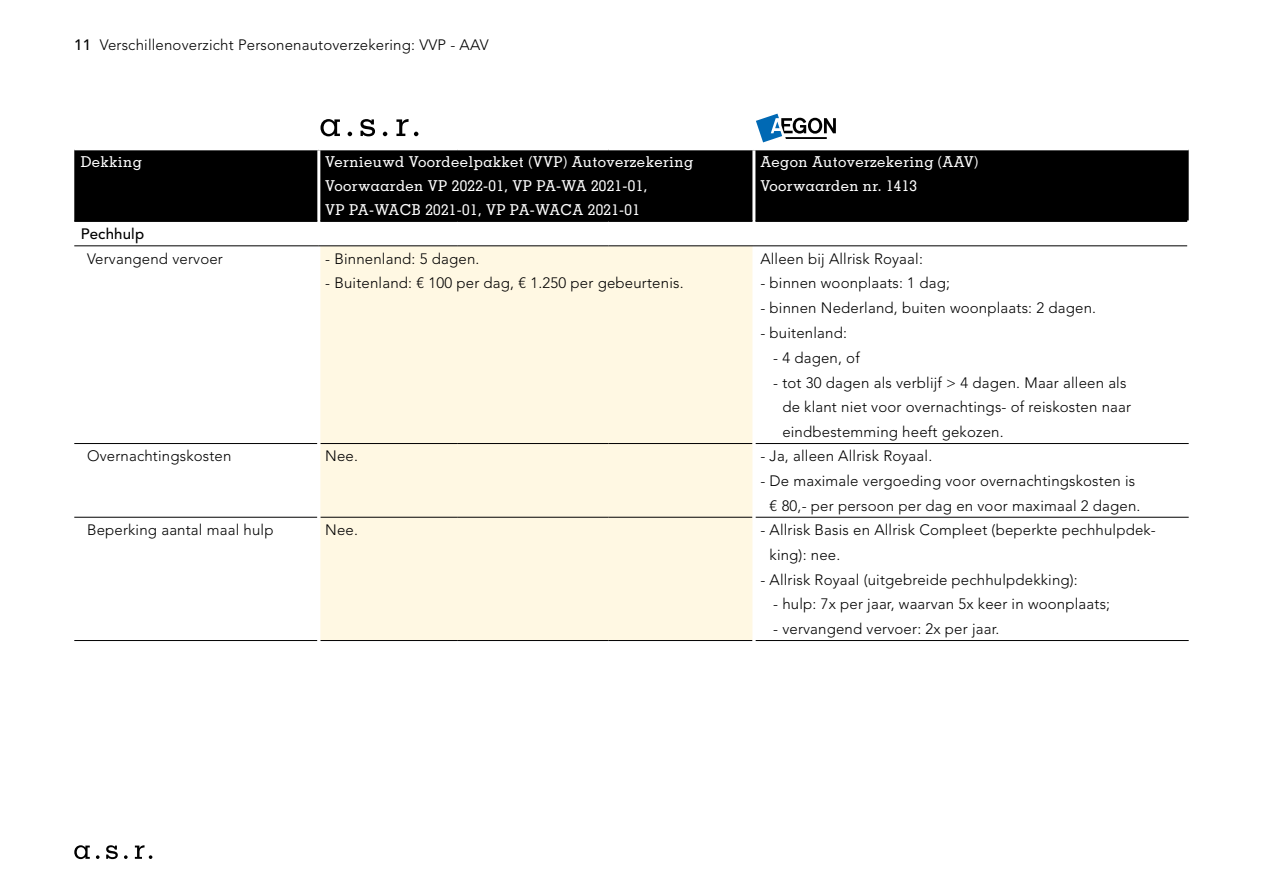
<style>
.page{position:relative;width:1263px;height:893px;background:#fff}
.page>*{position:absolute;margin:0;border:0;box-sizing:border-box;transform-origin:0 0}
.t1{font:300 15px/24.8px "Avenir LT Std";letter-spacing:.01em;color:#000}
.t2{font:500 15px/24px "Memphis LT Std";letter-spacing:.025em;color:#fff}
.t3{font:500 15px "Avenir LT Std";letter-spacing:.01em;color:#000}
.s1{font-weight:500}
</style>
<div class="page">
<svg style="left:383px;top:132px;width:4px;height:4px"></svg>
<svg style="left:396px;top:119px;width:22px;height:17px"></svg>
<svg style="left:348px;top:132px;width:4px;height:4px"></svg>
<svg style="left:320px;top:119px;width:20px;height:17px"></svg>
<svg style="left:360px;top:119px;width:15px;height:17px"></svg>
<svg style="left:756px;top:114px;width:80px;height:28px"></svg>
<div style="left:74px;top:150px;width:1115px;height:70px;background:#000"></div>
<div style="left:320px;top:247px;width:432px;height:393px;background:#fff8e3"></div>
<hr style="left:317px;top:150px;width:3px;height:72px;background:#fff">
<hr style="left:752px;top:150px;width:3px;height:72px;background:#fff">
<hr style="left:74px;top:220px;width:243px;height:2px;background:#000">
<hr style="left:320px;top:220px;width:137px;height:2px;background:#000">
<hr style="left:457px;top:220px;width:151px;height:2px;background:#000">
<hr style="left:608px;top:220px;width:144px;height:2px;background:#000">
<hr style="left:755px;top:220px;width:432px;height:2px;background:#000">
<hr style="left:74px;top:443px;width:243px;height:1px;background:#000">
<hr style="left:320px;top:443px;width:137px;height:1px;background:#000">
<hr style="left:457px;top:443px;width:151px;height:1px;background:#000">
<hr style="left:608px;top:443px;width:144px;height:1px;background:#000">
<hr style="left:755px;top:443px;width:434px;height:1px;background:#000">
<hr style="left:74px;top:517px;width:243px;height:1px;background:#000">
<hr style="left:320px;top:517px;width:137px;height:1px;background:#000">
<hr style="left:457px;top:517px;width:151px;height:1px;background:#000">
<hr style="left:608px;top:517px;width:144px;height:1px;background:#000">
<hr style="left:755px;top:517px;width:434px;height:1px;background:#000">
<hr style="left:74px;top:640px;width:243px;height:1px;background:#000">
<hr style="left:320px;top:640px;width:137px;height:1px;background:#000">
<hr style="left:457px;top:640px;width:151px;height:1px;background:#000">
<hr style="left:608px;top:640px;width:144px;height:1px;background:#000">
<hr style="left:755px;top:640px;width:434px;height:1px;background:#000">
<hr style="left:74px;top:246px;width:245px;height:1px;background:#000">
<hr style="left:319px;top:246px;width:138px;height:1px;background:#000">
<hr style="left:457px;top:246px;width:151px;height:1px;background:#000">
<hr style="left:608px;top:246px;width:146px;height:1px;background:#000">
<hr style="left:754px;top:246px;width:433px;height:1px;background:#000">
<svg style="left:124px;top:855px;width:4px;height:4px"></svg>
<svg style="left:135px;top:845px;width:17px;height:14px"></svg>
<svg style="left:96px;top:855px;width:4px;height:4px"></svg>
<svg style="left:74px;top:845px;width:16px;height:14px"></svg>
<svg style="left:106px;top:845px;width:12px;height:14px"></svg>
<p class="t1" style="left:74px;top:32px;width:416px"><span class="s1">11</span> Verschillenoverzicht Personenautoverzekering: VVP - AAV</p>
<p class="t2" style="left:81px;top:149px;width:63px">Dekking</p>
<p class="t2" style="left:325px;top:149px;width:369px">Vernieuwd Voordeelpakket (VVP) Autoverzekering<br>Voorwaarden VP 2022-01, VP PA-WA 2021-01,<br>VP PA-WACB 2021-01, VP PA-WACA 2021-01</p>
<p class="t2" style="left:760px;top:149px;width:219px">Aegon Autoverzekering (AAV)<br>Voorwaarden nr. 1413</p>
<p class="t3" style="left:81px;top:226px;width:65px">Pechhulp</p>
<p class="t1" style="left:87px;top:246px;width:137px">Vervangend vervoer</p>
<p class="t1" style="left:325px;top:246px;width:156px">- Binnenland: 5 dagen.</p>
<p class="t1" style="left:325px;top:271px;width:360px">- Buitenland: € 100 per dag, € 1.250 per gebeurtenis.</p>
<p class="t1" style="left:760px;top:246px;width:164px">Alleen bij Allrisk Royaal:</p>
<p class="t1" style="left:760px;top:271px;width:191px">- binnen woonplaats: 1 dag;</p>
<p class="t1" style="left:760px;top:296px;width:337px">- binnen Nederland, buiten woonplaats: 2 dagen.</p>
<p class="t1" style="left:760px;top:320px;width:88px">- buitenland:</p>
<p class="t1" style="left:773px;top:345px;width:88px">- 4 dagen, of</p>
<p class="t1" style="left:782px;top:370px;width:350px;text-indent:-9px">- tot 30 dagen als verblijf &gt; 4 dagen. Maar alleen als de klant niet voor overnachtings- of reiskosten naar eindbestemming heeft gekozen.</p>
<p class="t1" style="left:87px;top:444px;width:146px">Overnachtingskosten</p>
<p class="t1" style="left:325px;top:444px;width:34px">Nee.</p>
<p class="t1" style="left:760px;top:444px;width:173px">- Ja, alleen Allrisk Royaal.</p>
<p class="t1" style="left:770px;top:468px;width:372px;text-indent:-9px">- De maximale vergoeding voor overnachtingskosten is € 80,- per persoon per dag en voor maximaal 2 dagen.</p>
<p class="t1" style="left:87px;top:517px;width:188px">Beperking aantal maal hulp</p>
<p class="t1" style="left:325px;top:517px;width:34px">Nee.</p>
<p class="t1" style="left:770px;top:517px;width:388px;text-indent:-9px">- Allrisk Basis en Allrisk Compleet (beperkte pechhulpdek&shy;king): nee.</p>
<p class="t1" style="left:760px;top:567px;width:319px">- Allrisk Royaal (uitgebreide pechhulpdekking):</p>
<p class="t1" style="left:773px;top:592px;width:339px">- hulp: 7x per jaar, waarvan 5x keer in woonplaats;</p>
<p class="t1" style="left:773px;top:617px;width:228px">- vervangend vervoer: 2x per jaar.</p>
</div>
